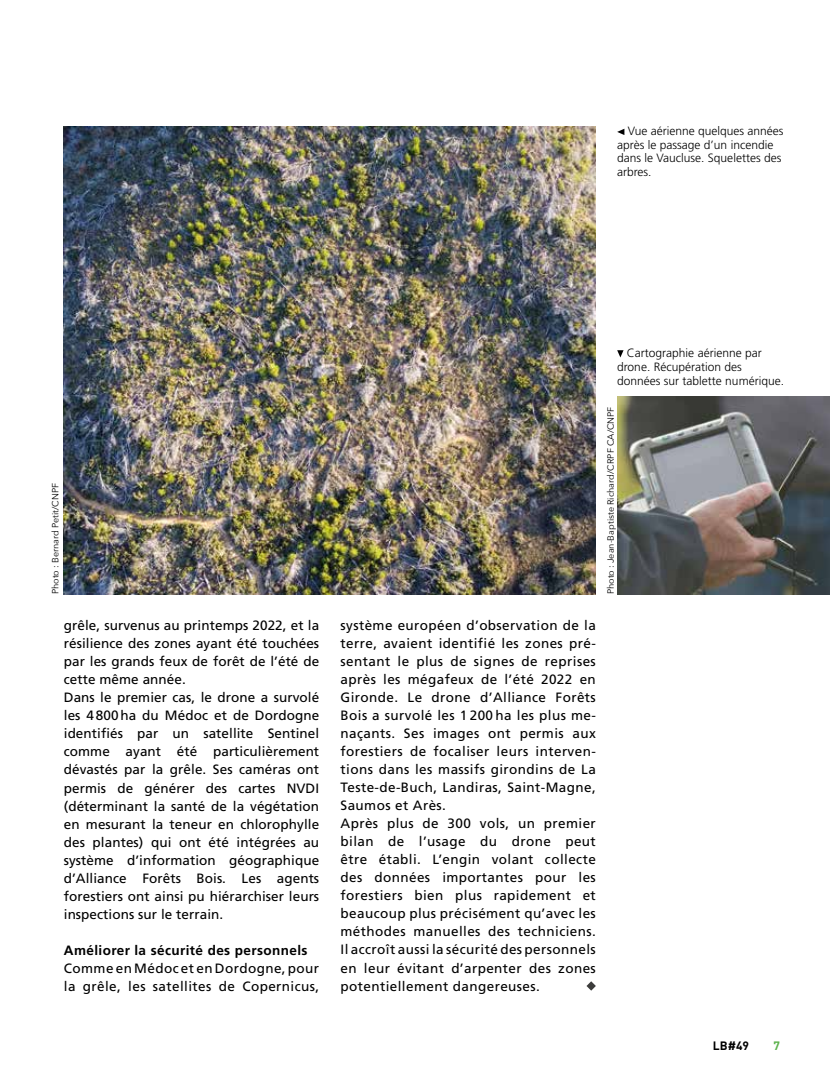
<style>
.page{position:relative;width:830px;height:1085px;background:#fff}
.page>*{position:absolute;margin:0;border:0;box-sizing:border-box;transform-origin:0 0}
.t1{font:13.5px/18px "Frutiger";letter-spacing:.03em;color:#000}
.t2{font:13.5px/18px "Frutiger";letter-spacing:.005em;color:#000}
.t3{font:700 13.5px "Frutiger";letter-spacing:.03em;color:#000}
.t4{font:300 12px/13.5px "Frutiger";color:#000}
.t5{font:700 12px "DIN Pro";color:#000}
.t6{font:700 12px "DIN Pro";color:#5cb24c}
.t7{font:9px "Avenir Next";color:#000}
</style>
<div class="page">
<svg style="left:586px;top:981px;width:9px;height:9px"></svg>
<img style="left:617px;top:396px;width:212px;height:198px">
<img style="left:64px;top:126px;width:531px;height:468px">
<svg style="left:617px;top:129px;width:7px;height:6px"></svg>
<svg style="left:617px;top:350px;width:6px;height:7px"></svg>
<p class="t4" style="left:617px;top:124px;width:168px;text-indent:11px">Vue aérienne quelques années après le passage d’un incendie dans le Vaucluse. Squelettes des arbres.</p>
<p class="t7" style="left:48px;top:594px;width:113px;rotate:-90deg">Photo : Bernard Petit/CNPF</p>
<p class="t2" style="left:64px;top:616px;width:257px">grêle, survenus au printemps 2022, et la résilience des zones ayant été touchées par les grands feux de forêt de l’été de cette même année.<br>Dans le premier cas, le drone a survolé les 4800ha du Médoc et de Dordogne identifiés par un satellite Sentinel comme ayant été particulièrement dévastés par la grêle. Ses caméras ont permis de générer des cartes NVDI (déterminant la santé de la végétation en mesurant la teneur en chlorophylle des plantes) qui ont été intégrées au système d’information géographique d’Alliance Forêts Bois. Les agents forestiers ont ainsi pu hiérarchiser leurs inspections sur le terrain.</p>
<p class="t3" style="left:64px;top:941px;width:245px">Améliorer la sécurité des personnels</p>
<p class="t1" style="left:64px;top:958px;width:257px">Comme en Médoc et en Dordogne, pour la grêle, les satellites de Copernicus,</p>
<p class="t1" style="left:340px;top:616px;width:257px">système européen d’observation de la terre, avaient identifié les zones pré&shy;sentant le plus de signes de reprises après les mégafeux de l’été 2022 en Gironde. Le drone d’Alliance Forêts Bois a survolé les 1 200 ha les plus me&shy;naçants. Ses images ont permis aux forestiers de focaliser leurs interven&shy;tions dans les massifs girondins de La Teste-de-Buch, Landiras, Saint-Magne, Saumos et Arès.<br>Après plus de 300 vols, un premier bilan de l’usage du drone peut être établi. L’engin volant collecte des données importantes pour les forestiers bien plus rapidement et beaucoup plus précisément qu’avec les méthodes manuelles des techniciens.<br>Il accroît aussi la sécurité des personnels en leur évitant d’arpenter des zones potentiellement dangereuses.</p>
<p class="t4" style="left:617px;top:347px;width:168px;text-indent:10px">Cartographie aérienne par drone. Récupération des données sur tablette numérique.</p>
<p class="t7" style="left:603px;top:594px;width:189px;rotate:-90deg">Photo : Jean-Baptiste Richard/CRPF CA/CNPF</p>
<p class="t5" style="left:712px;top:1037px;width:38px">LB#49</p>
<p class="t6" style="left:773px;top:1037px;width:8px">7</p>
</div>
